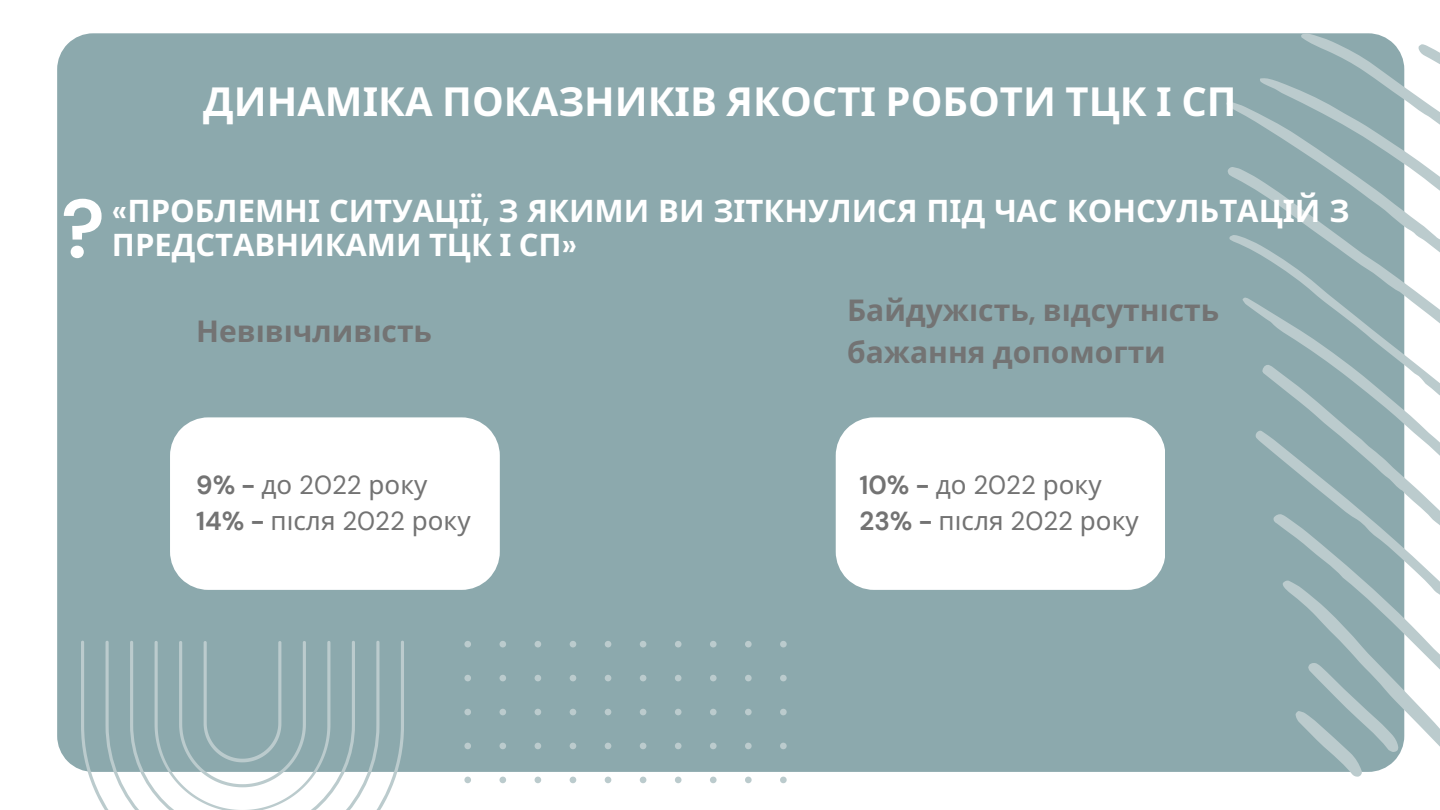
<style>
.page{position:relative;width:1440px;height:810px;background:#fff}
.page>*{position:absolute;margin:0;border:0;box-sizing:border-box;transform-origin:0 0}
.t1{font:700 82.6px "DM Sans";color:#fff}
.t2{font:700 40px "Noto Sans";color:#fff}
.t3{font:700 31px "Noto Sans";color:#fff}
.t4{font:700 30px/42px "Noto Sans";color:#737373}
.t5{font:26px "Noto Sans";color:#737373}
.s1{font-family:"DM Sans"}
.s2{font-family:"DM Sans";font-weight:700}
</style>
<div class="page">
<div style="left:57px;top:33px;width:1244px;height:739px;background:#8ca9ad"></div>
<svg style="left:464px;top:641px;width:323px;height:143px;fill:#8ca9ad"></svg>
<svg style="left:81px;top:641px;width:323px;height:169px;fill:#8ca9ad"></svg>
<svg style="left:170px;top:417px;width:330px;height:173px"></svg>
<svg style="left:836px;top:417px;width:329px;height:173px"></svg>
<svg style="left:1226px;top:102px;width:34px;height:445px;fill:#8ca9ad"></svg>
<svg style="left:1301px;top:33px;width:104px;height:45px;fill:#8ca9ad"></svg>
<svg style="left:1260px;top:78px;width:158px;height:157px;fill:#8ca9ad"></svg>
<svg style="left:1229px;top:235px;width:189px;height:415px;fill:#8ca9ad"></svg>
<svg style="left:1242px;top:298px;width:176px;height:357px;fill:#8ca9ad"></svg>
<svg style="left:1262px;top:364px;width:178px;height:66px;fill:#8ca9ad"></svg>
<svg style="left:1418px;top:44px;width:22px;height:325px"></svg>
<svg style="left:1255px;top:430px;width:185px;height:294px;fill:#8ca9ad"></svg>
<svg style="left:1274px;top:513px;width:166px;height:264px"></svg>
<p class="t2" style="left:203px;top:73px;width:1035px">ДИНАМІКА ПОКАЗНИКІВ ЯКОСТІ РОБОТИ ТЦК І СП</p>
<p class="t1" style="left:61px;top:176px;width:45px">?</p>
<p class="t3" style="left:112px;top:189px;width:1239px"><span class="s1">«</span>ПРОБЛЕМНІ СИТУАЦІЇ<span class="s1">,</span> З ЯКИМИ ВИ ЗІТКНУЛИСЯ ПІД ЧАС КОНСУЛЬТАЦІЙ З</p>
<p class="t3" style="left:112px;top:223px;width:467px">ПРЕДСТАВНИКАМИ ТЦК І СП<span class="s1">»</span></p>
<h1 class="t4" style="left:196px;top:309px;width:237px">Невівічливість</h1>
<h2 class="t4" style="left:847px;top:288px;width:374px">Байдужі сть<span class="s1">,</span> відсутні сть бажання допомогти</h2>
<h3 class="t5" style="left:196px;top:466px;width:233px"><span class="s2">9% -</span> до <span class="s1">2022</span> року</h3>
<h3 class="t5" style="left:196px;top:502px;width:276px"><span class="s2">14% -</span> після <span class="s1">2022</span> року</h3>
<p class="t5" style="left:860px;top:466px;width:244px"><span class="s2">10% -</span> до <span class="s1">2022</span> року</p>
<p class="t5" style="left:860px;top:502px;width:281px"><span class="s2">23% -</span> пі сля <span class="s1">2022</span> року</p>
</div>
